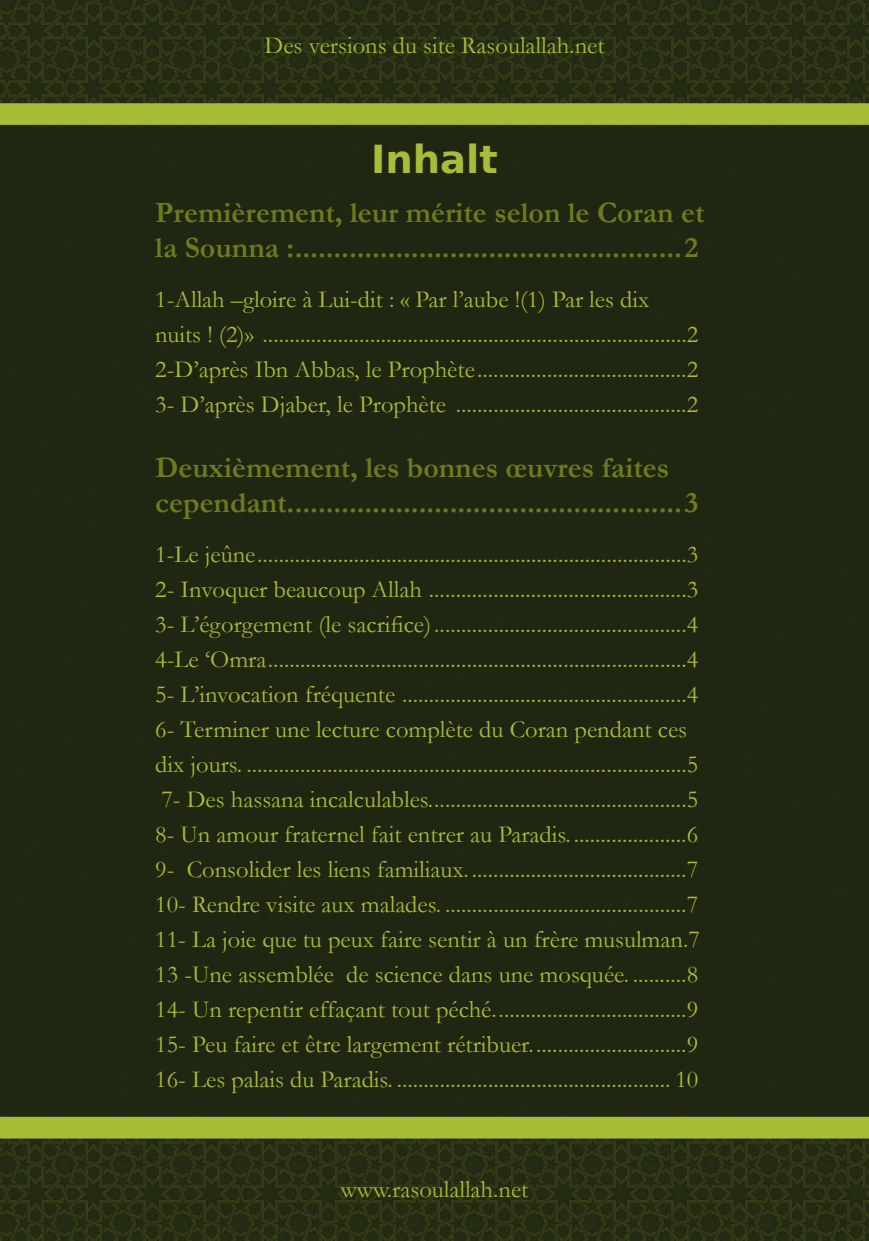
<style>
.page{position:relative;width:869px;height:1241px;background:#fff}
.page>*{position:absolute;margin:0;border:0;box-sizing:border-box;transform-origin:0 0}
.fehres{font:700 38.5px "ae Ouhod";color:#a9bc38}
.fehres_copy{font:700 29.75px/35px "Garamond";color:#6b7c1f}
.fehres-2{font:24.5px/35px "Garamond";color:#a9bc38}
</style>
<div class="page">
<img style="left:0;top:0;width:868px;height:1240px">
<p class="fehres-2" style="left:264px;top:28px;width:341px">Des versions du site Rasoulallah.net</p>
<p class="fehres" style="left:371px;top:137px;width:128px">Inhalt</p>
<p class="fehres_copy" style="left:155px;top:195px;width:550px">Premièrement, leur mérite selon le Coran et la Sounna :..................................................2</p>
<p class="fehres-2" style="left:155px;top:281px;width:544px">1-Allah –gloire à Lui-dit : « Par l’aube !(1) Par les dix nuits ! (2)» ...............................................................................2</p>
<p class="fehres-2" style="left:155px;top:351px;width:544px">2-D’après Ibn Abbas, le Prophète.......................................2</p>
<p class="fehres-2" style="left:155px;top:386px;width:544px">3- D’après Djaber, le Prophète ...........................................2</p>
<p class="fehres_copy" style="left:155px;top:449px;width:544px">Deuxièmement, les bonnes œuvres faites cependant...................................................3</p>
<p class="fehres-2" style="left:155px;top:535px;width:544px">1-Le jeûne................................................................................3</p>
<p class="fehres-2" style="left:155px;top:570px;width:544px">2- Invoquer beaucoup Allah ................................................3</p>
<p class="fehres-2" style="left:155px;top:605px;width:544px">3- L’égorgement (le sacrifice)...............................................4</p>
<p class="fehres-2" style="left:155px;top:640px;width:544px">4-Le ‘Omra..............................................................................4</p>
<p class="fehres-2" style="left:155px;top:675px;width:544px">5- L’invocation fréquente .....................................................4</p>
<p class="fehres-2" style="left:155px;top:710px;width:544px">6- Terminer une lecture complète du Coran pendant ces dix jours. ..................................................................................5</p>
<p class="fehres-2" style="left:161px;top:780px;width:538px">7- Des hassana incalculables................................................5</p>
<p class="fehres-2" style="left:155px;top:815px;width:544px">8- Un amour fraternel fait entrer au Paradis. .....................6</p>
<p class="fehres-2" style="left:155px;top:850px;width:544px">9- Consolider les liens familiaux. ........................................7</p>
<p class="fehres-2" style="left:155px;top:885px;width:544px">10- Rendre visite aux malades. .............................................7</p>
<p class="fehres-2" style="left:155px;top:920px;width:546px">11- La joie que tu peux faire sentir à un frère musulman.7</p>
<p class="fehres-2" style="left:155px;top:955px;width:544px">13 -Une assemblée de science dans une mosquée. ..........8</p>
<p class="fehres-2" style="left:155px;top:990px;width:544px">14- Un repentir effaçant tout péché....................................9</p>
<p class="fehres-2" style="left:155px;top:1025px;width:544px">15- Peu faire et être largement rétribuer.............................9</p>
<p class="fehres-2" style="left:155px;top:1060px;width:544px">16- Les palais du Paradis. ................................................... 10</p>
<p class="fehres-2" style="left:340px;top:1170px;width:189px">www.rasoulallah.net</p>
</div>
